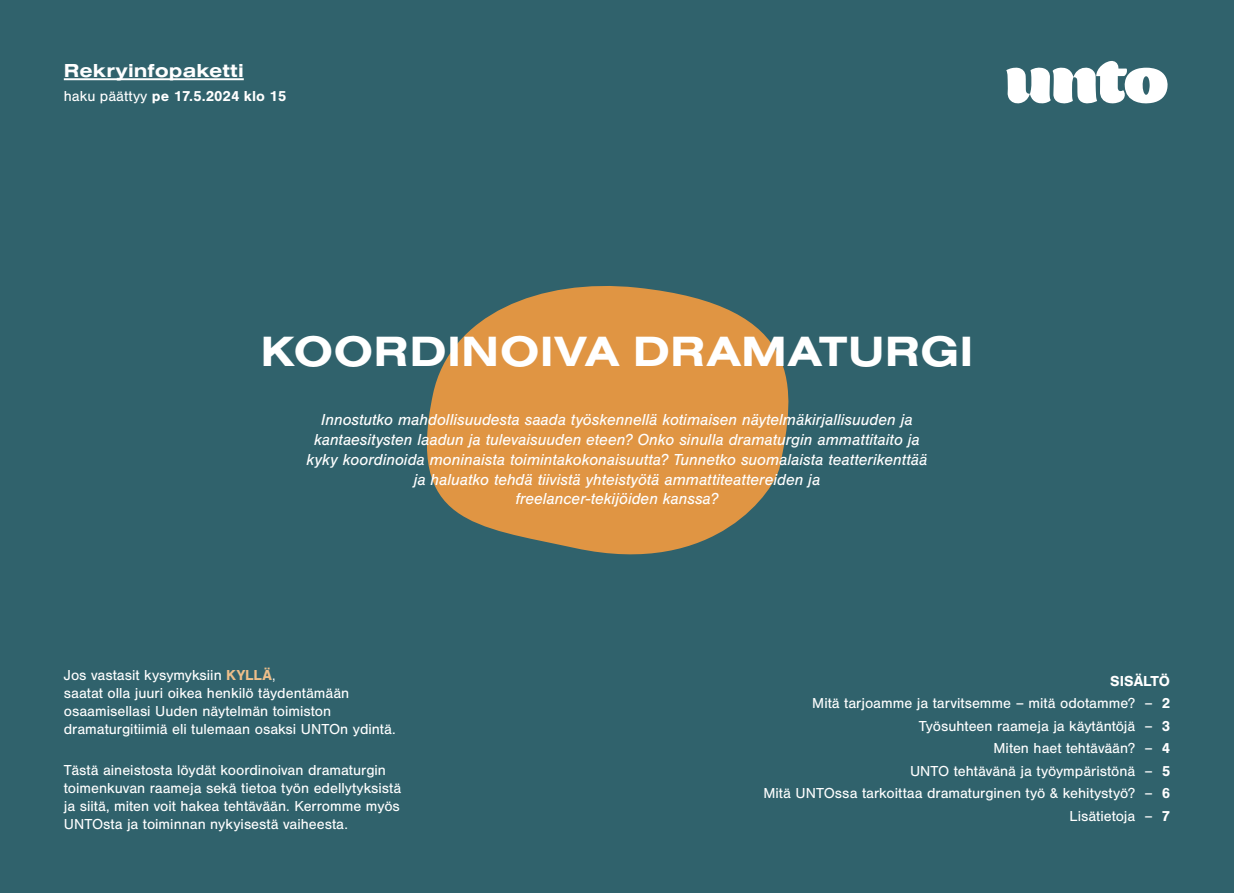
<style>
.page{position:relative;width:1234px;height:893px;background:#fff}
.page>*{position:absolute;margin:0;border:0;box-sizing:border-box;transform-origin:0 0}
.t1{font:700 43.95px "Nimbus San Ext";color:#fff}
.t2{font:700 19.5px "Nimbus San Ext";color:#fff}
.t3{font:italic 16.5px/19.8px "Nimbus San";color:#fff;text-align:center}
.t4{font:15px/18px "Nimbus San";color:#fff}
.t5{font:700 15px "Nimbus San";color:#fff}
.s1{font-weight:400}
.s2{font-weight:700;color:#edbe8a}
.s3{font-weight:300}
.s4{font-weight:700}
</style>
<div class="page">
<div style="left:0;top:0;width:1233px;height:893px;background:#30626c"></div>
<svg style="left:427px;top:286px;width:362px;height:269px;fill:#e09543"></svg>
<svg style="left:1006px;top:61px;width:161px;height:43px"></svg>
<hr style="left:64px;top:78px;width:180px;height:2px;background:#fff">
<h2 class="t2" style="left:64px;top:58px;width:181px">Rekryinfopaketti</h2>
<p class="t5" style="left:64px;top:88px;width:224px"><span class="s1">haku päättyy</span> pe 17.5.2024 klo 15</p>
<h1 class="t1" style="left:260px;top:322px;width:714px">KOORDINOIVA DRAMATURGI</h1>
<p class="t3" style="left:306px;top:410px;width:622px">Innostutko mahdollisuudesta saada työskennellä kotimaisen näytelmäkirjallisuuden ja kantaesitysten laadun ja tulevaisuuden eteen? Onko sinulla dramaturgin ammattitaito ja kyky koordinoida moninaista toimintakokonaisuutta? Tunnetko suomalaista teatterikenttää ja haluatko tehdä tiivistä yhteistyötä ammattiteattereiden ja<br>freelancer-tekijöiden kanssa?</p>
<p class="t4" style="left:64px;top:667px;width:333px">Jos vastasit kysymyksiin <span class="s2">KYLLÄ</span><span class="s3">,<br></span>saatat olla juuri oikea henkilö täydentämään osaamisellasi Uuden näytelmän toimiston dramaturgitiimiä eli tulemaan osaksi UNTOn ydintä.</p>
<p class="t4" style="left:64px;top:761px;width:339px">Tästä aineistosta löydät koordinoivan dramaturgin toimenkuvan raameja sekä tietoa työn edellytyksistä ja siitä, miten voit hakea tehtävään. Kerromme myös UNTOsta ja toiminnan nykyisestä vaiheesta.</p>
<p class="t4" style="left:763px;top:670px;width:408px;line-height:22.5px;text-align:right"><span class="s4">SISÄLTÖ<br></span>Mitä tarjoamme ja tarvitsemme – mitä odotamme? – <span class="s4">2<br></span>Työsuhteen raameja ja käytäntöjä – <span class="s4">3<br></span>Miten haet tehtävään? – <span class="s4">4<br></span>UNTO tehtävänä ja työympäristönä – <span class="s4">5<br></span>Mitä UNTOssa tarkoittaa dramaturginen työ &amp; kehitystyö? – <span class="s4">6<br></span>Lisätietoja – <span class="s4">7</span></p>
</div>
